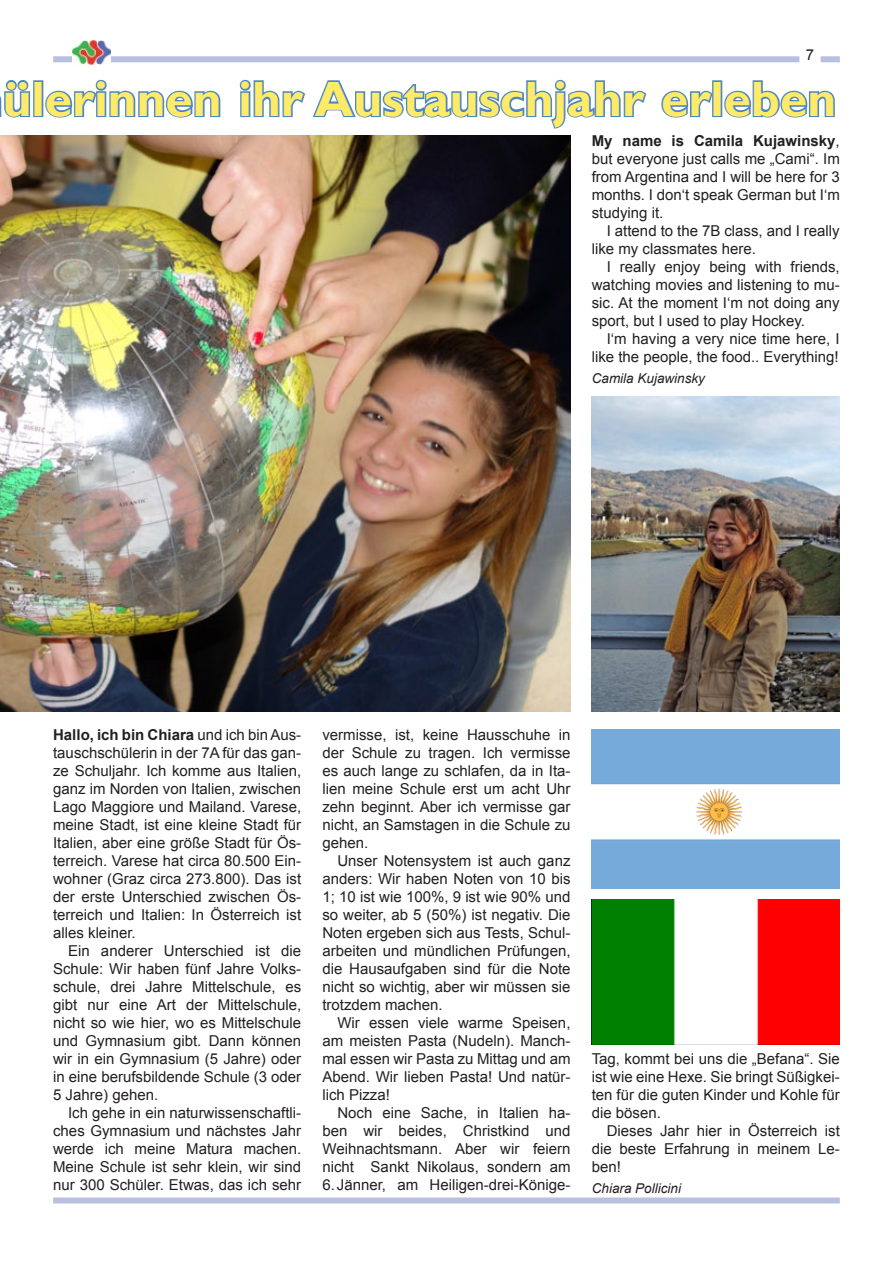
<style>
.page{position:relative;width:893px;height:1263px;background:#fff}
.page>*{position:absolute;margin:0;border:0;box-sizing:border-box;transform-origin:0 0}
.t1{font:700 49.5px "Gill Sans";color:#ffeb67}
.t2{font:15px/18px "Arial";color:#231f20;text-align:justify}
.t3{font:italic 13.5px "Arial";color:#231f20}
.s1{font-weight:700}
</style>
<div class="page">
<div style="left:53px;top:56px;width:787px;height:6px;background:#b8bfe0"></div>
<img style="left:72px;top:41px;width:38px;height:24px">
<div style="left:800px;top:44px;width:20px;height:24px;background:#fff"></div>
<div style="left:53px;top:1197px;width:787px;height:6px;background:#b8bfe0"></div>
<svg style="left:0;top:80px;width:31px;height:38px"></svg>
<div style="left:33px;top:80px;width:10px;height:37px;border:3px solid #4e86c3"></div>
<svg style="left:45px;top:79px;width:176px;height:39px"></svg>
<svg style="left:239px;top:79px;width:408px;height:50px"></svg>
<svg style="left:661px;top:90px;width:53px;height:28px"></svg>
<div style="left:712px;top:80px;width:10px;height:37px;border:3px solid #4e86c3"></div>
<svg style="left:724px;top:80px;width:111px;height:38px"></svg>
<img style="left:592px;top:397px;width:248px;height:314px">
<img style="left:0;top:135px;width:570px;height:576px">
<img style="left:592px;top:899px;width:248px;height:145px">
<img style="left:592px;top:729px;width:248px;height:160px">
<p class="t2" style="left:806px;top:46px;width:10px">7</p>
<h1 class="t1" style="left:3px;top:69px;width:835px">ülerinnen ihr Austauschjahr erleben</h1>
<p class="t2" style="left:592px;top:132px;width:250px"><span class="s1">My name is Camila Kujawinsky</span>, but everyone just calls me „Cami“. Im from Argentina and I will be here for 3 months. I don‘t speak German but I‘m studying it.</p>
<p class="t2" style="left:592px;top:222px;width:249px;text-indent:15px">I attend to the 7B class, and I really like my classmates here.</p>
<p class="t2" style="left:592px;top:258px;width:250px;text-indent:15px">I really enjoy being with friends, watching movies and listening to mu&shy;sic. At the moment I‘m not doing any sport, but I used to play Hockey.</p>
<p class="t2" style="left:592px;top:330px;width:250px;text-align:right">I‘m having a very nice time here, I like the people, the food.. Everything!</p>
<p class="t3" style="left:592px;top:369px;width:115px">Camila Kujawinsky</p>
<p class="t2" style="left:53px;top:726px;width:250px"><span class="s1">Hallo, ich bin Chiara</span> und ich bin Aus&shy;tauschschülerin in der 7A für das gan&shy;ze Schuljahr. Ich komme aus Italien, ganz im Norden von Italien, zwischen Lago Maggiore und Mailand. Varese, meine Stadt, ist eine kleine Stadt für Italien, aber eine größe Stadt für Ös&shy;terreich. Varese hat circa 80.500 Ein&shy;wohner (Graz circa 273.800). Das ist der erste Unterschied zwischen Ös&shy;terreich und Italien: In Österreich ist alles kleiner.</p>
<p class="t2" style="left:53px;top:942px;width:250px;text-indent:15px">Ein anderer Unterschied ist die Schule: Wir haben fünf Jahre Volks&shy;schule, drei Jahre Mittelschule, es gibt nur eine Art der Mittelschule, nicht so wie hier, wo es Mittelschule und Gymnasium gibt. Dann können wir in ein Gymnasium (5 Jahre) oder in eine berufsbildende Schule (3 oder 5 Jahre) gehen.</p>
<p class="t2" style="left:53px;top:1104px;width:250px;text-indent:15px">Ich gehe in ein naturwissenschaftli&shy;ches Gymnasium und nächstes Jahr werde ich meine Matura machen.<br>Meine Schule ist sehr klein, wir sind nur 300 Schüler. Etwas, das ich sehr</p>
<p class="t2" style="left:322px;top:726px;width:250px">vermisse, ist, keine Hausschuhe in der Schule zu tragen. Ich vermisse es auch lange zu schlafen, da in Ita&shy;lien meine Schule erst um acht Uhr zehn beginnt. Aber ich vermisse gar nicht, an Samstagen in die Schule zu gehen.</p>
<p class="t2" style="left:322px;top:852px;width:250px;text-indent:15px">Unser Notensystem ist auch ganz anders: Wir haben Noten von 10 bis 1; 10 ist wie 100%, 9 ist wie 90% und so weiter, ab 5 (50%) ist negativ. Die Noten ergeben sich aus Tests, Schul&shy;arbeiten und mündlichen Prüfungen, die Hausaufgaben sind für die Note nicht so wichtig, aber wir müssen sie trotzdem machen.</p>
<p class="t2" style="left:322px;top:1014px;width:250px;text-indent:15px">Wir essen viele warme Speisen, am meisten Pasta (Nudeln). Manch&shy;mal essen wir Pasta zu Mittag und am Abend. Wir lieben Pasta! Und natür&shy;lich Pizza!</p>
<p class="t2" style="left:322px;top:1104px;width:250px;text-indent:15px">Noch eine Sache, in Italien ha&shy;ben wir beides, Christkind und Weihnachtsmann. Aber wir feiern nicht Sankt Nikolaus, sondern am 6.Jänner, am Heiligen-drei-Könige-</p>
<p class="t2" style="left:592px;top:1050px;width:250px">Tag, kommt bei uns die „Befana“. Sie ist wie eine Hexe. Sie bringt Süßigkei&shy;ten für die guten Kinder und Kohle für die bösen.</p>
<p class="t2" style="left:592px;top:1122px;width:250px;text-indent:15px">Dieses Jahr hier in Österreich ist die beste Erfahrung in meinem Le&shy;ben!</p>
<p class="t3" style="left:592px;top:1179px;width:91px">Chiara Pollicini</p>
</div>
